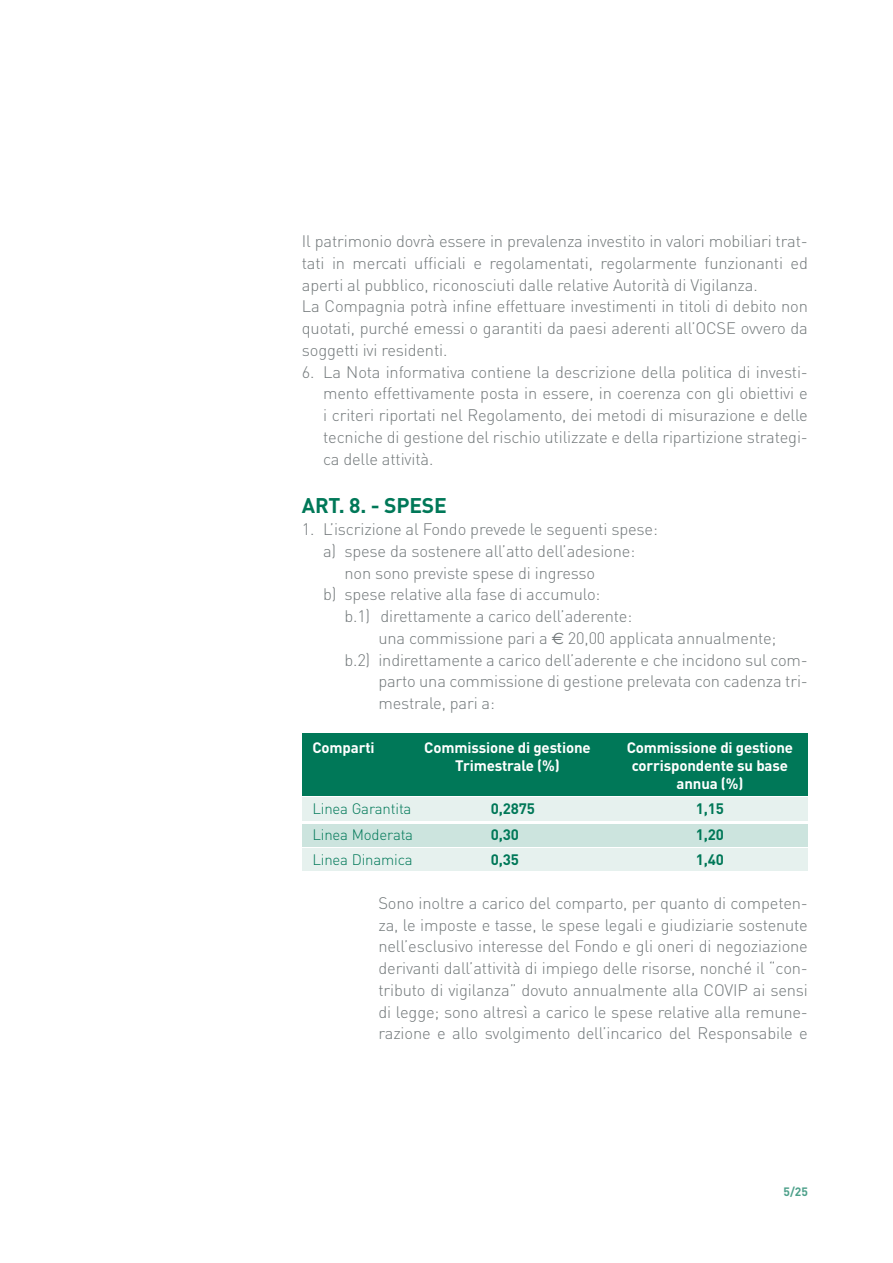
<style>
.page{position:relative;width:893px;height:1263px;background:#fff}
.page>*{position:absolute;margin:0;border:0;box-sizing:border-box;transform-origin:0 0}
.t1{font:700 21px "DIN";letter-spacing:-.01em;color:#007858}
.t2{font:300 16.5px/21.8px "DIN";letter-spacing:-.01em;color:#72787a;text-align:justify}
.t3{font:700 15px/18px "DIN";letter-spacing:-.01em;color:#fff;text-align:center}
.t4{font:300 15px "DIN";letter-spacing:-.01em;color:#007858}
.t5{font:700 15px "DIN";letter-spacing:-.01em;color:#007858}
.t6{font:700 12px "DIN";color:#4da08a}
.s1{font-family:"Euro Sans Std";font-weight:400}
</style>
<div class="page">
<div style="left:303px;top:848px;width:505px;height:23px;background:#e6f1ee"></div>
<div style="left:303px;top:823px;width:505px;height:23px;background:#cce4de"></div>
<div style="left:303px;top:797px;width:505px;height:24px;background:#e6f1ee"></div>
<div style="left:303px;top:733px;width:505px;height:63px;background:#007858"></div>
<p class="t2" style="left:302px;top:230px;width:507px;text-align:left">Il patrimonio dovrà essere in prevalenza investito in valori mobiliari trat&shy;tati in mercati ufficiali e regolamentati, regolarmente funzionanti ed aperti al pubblico, riconosciuti dalle relative Autorità di Vigilanza.<br>La Compagnia potrà infine effettuare investimenti in titoli di debito non quotati, purché emessi o garantiti da paesi aderenti all’OCSE ovvero da soggetti ivi residenti.</p>
<p class="t2" style="left:323px;top:361px;width:486px;text-indent:-21px">6. La Nota informativa contiene la descrizione della politica di investi&shy;mento effettivamente posta in essere, in coerenza con gli obiettivi e i criteri riportati nel Regolamento, dei metodi di misurazione e delle tecniche di gestione del rischio utilizzate e della ripartizione strategi&shy;ca delle attività.</p>
<p class="t1" style="left:302px;top:492px;width:146px">ART. 8. - SPESE</p>
<p class="t2" style="left:302px;top:518px;width:357px">1. L’iscrizione al Fondo prevede le seguenti spese:</p>
<p class="t2" style="left:323px;top:540px;width:313px">a) spese da sostenere all’atto dell’adesione:</p>
<p class="t2" style="left:344px;top:562px;width:252px">non sono previste spese di ingresso</p>
<p class="t2" style="left:323px;top:583px;width:279px">b) spese relative alla fase di accumulo:</p>
<p class="t2" style="left:344px;top:605px;width:289px">b.1) direttamente a carico dell’aderente:</p>
<p class="t2" style="left:378px;top:627px;width:399px">una commissione pari a <span class="s1">€</span> 20,00 applicata annualmente;</p>
<p class="t2" style="left:344px;top:649px;width:465px">b.2) indirettamente a carico dell’aderente e che incidono sul com-</p>
<p class="t2" style="left:378px;top:670px;width:431px">parto una commissione di gestione prelevata con cadenza tri-</p>
<p class="t2" style="left:378px;top:692px;width:118px">mestrale, pari a:</p>
<p class="t3" style="left:312px;top:738px;width:64px">Comparti</p>
<p class="t3" style="left:424px;top:738px;width:168px">Commissione di gestione</p>
<p class="t3" style="left:627px;top:738px;width:168px">Commissione di gestione</p>
<p class="t3" style="left:455px;top:756px;width:106px">Trimestrale (%)</p>
<p class="t3" style="left:632px;top:756px;width:158px">corrispondente su base annua (%)</p>
<p class="t4" style="left:312px;top:800px;width:101px">Linea Garantita</p>
<p class="t5" style="left:491px;top:799px;width:46px">0,2875</p>
<p class="t5" style="left:696px;top:799px;width:30px">1,15</p>
<p class="t4" style="left:312px;top:825px;width:102px">Linea Moderata</p>
<p class="t5" style="left:491px;top:824px;width:30px">0,30</p>
<p class="t5" style="left:696px;top:824px;width:30px">1,20</p>
<p class="t4" style="left:312px;top:851px;width:102px">Linea Dinamica</p>
<p class="t5" style="left:491px;top:850px;width:30px">0,35</p>
<p class="t5" style="left:696px;top:850px;width:30px">1,40</p>
<p class="t2" style="left:378px;top:892px;width:431px">Sono inoltre a carico del comparto, per quanto di competen&shy;za, le imposte e tasse, le spese legali e giudiziarie sostenute nell’esclusivo interesse del Fondo e gli oneri di negoziazione derivanti dall’attività di impiego delle risorse, nonché il “con&shy;tributo di vigilanza” dovuto annualmente alla COVIP ai sensi di legge; sono altresì a carico le spese relative alla remune&shy;razione e allo svolgimento dell’incarico del Responsabile e</p>
<p class="t6" style="left:783px;top:1184px;width:26px">5/25</p>
</div>
